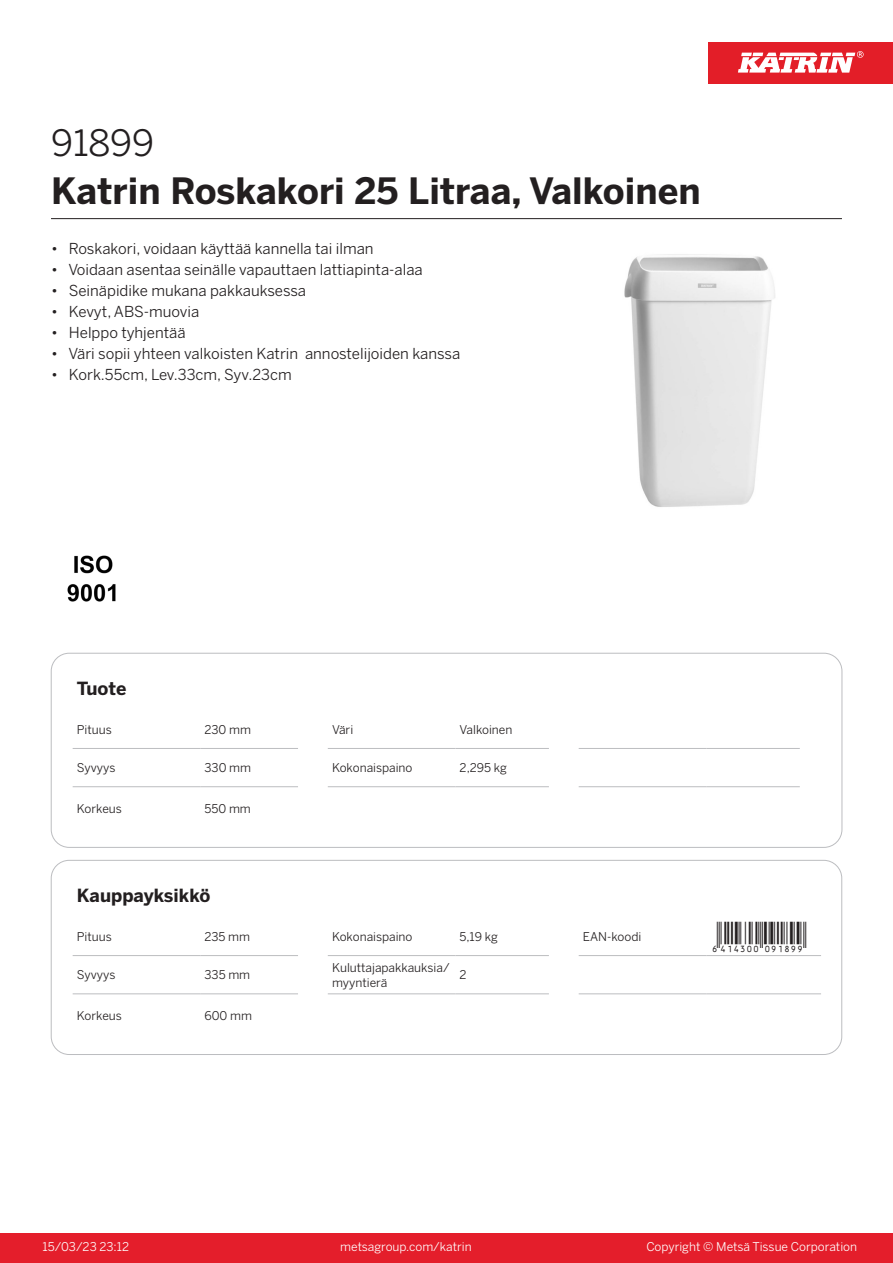
<style>
.page{position:relative;width:893px;height:1263px;background:#fff}
.page>*{position:absolute;margin:0;border:0;box-sizing:border-box;transform-origin:0 0}
.Product_Name{font:700 36px "Benton Sans";color:#231f20}
.External_material_co{font:36px "Benton Sans";color:#231f20}
.T_EAN{font:30px "Viisas EAN Matala";color:#231f20}
.T_TableHeader{font:700 18px "Benton Sans";color:#231f20}
.MarketingBullets{font:15px "Benton Sans";color:#231f20}
.T_TableBody{font:12px/14.4px "Benton Sans";color:#231f20}
.t1{font:12px "Benton Sans";color:#fff}
</style>
<div class="page">
<div style="left:0;top:1233px;width:893px;height:30px;background:#e41e2b"></div>
<div style="left:708px;top:43px;width:185px;height:41px;background:#e31e28"></div>
<svg style="left:738px;top:51px;width:126px;height:22px"></svg>
<hr style="left:73px;top:748px;width:127px;height:1px;background:#bcbdc0">
<hr style="left:200px;top:748px;width:98px;height:1px;background:#bcbdc0">
<hr style="left:328px;top:748px;width:127px;height:1px;background:#bcbdc0">
<hr style="left:455px;top:748px;width:94px;height:1px;background:#bcbdc0">
<hr style="left:579px;top:748px;width:127px;height:1px;background:#bcbdc0">
<hr style="left:706px;top:748px;width:94px;height:1px;background:#bcbdc0">
<hr style="left:73px;top:786px;width:127px;height:1px;background:#bcbdc0">
<hr style="left:200px;top:786px;width:98px;height:1px;background:#bcbdc0">
<hr style="left:328px;top:786px;width:127px;height:1px;background:#bcbdc0">
<hr style="left:455px;top:786px;width:94px;height:1px;background:#bcbdc0">
<hr style="left:579px;top:786px;width:127px;height:1px;background:#bcbdc0">
<hr style="left:706px;top:786px;width:94px;height:1px;background:#bcbdc0">
<div style="left:51px;top:653px;width:791px;height:194px;border:1px solid #bcbdc0;border-radius:18px"></div>
<hr style="left:73px;top:955px;width:127px;height:1px;background:#bcbdc0">
<hr style="left:200px;top:955px;width:98px;height:1px;background:#bcbdc0">
<hr style="left:328px;top:955px;width:127px;height:1px;background:#bcbdc0">
<hr style="left:455px;top:955px;width:94px;height:1px;background:#bcbdc0">
<hr style="left:579px;top:955px;width:127px;height:1px;background:#bcbdc0">
<hr style="left:706px;top:955px;width:115px;height:1px;background:#bcbdc0">
<hr style="left:73px;top:993px;width:127px;height:1px;background:#bcbdc0">
<hr style="left:200px;top:993px;width:98px;height:1px;background:#bcbdc0">
<hr style="left:328px;top:993px;width:127px;height:1px;background:#bcbdc0">
<hr style="left:455px;top:993px;width:94px;height:1px;background:#bcbdc0">
<hr style="left:579px;top:993px;width:127px;height:1px;background:#bcbdc0">
<hr style="left:706px;top:993px;width:115px;height:1px;background:#bcbdc0">
<div style="left:51px;top:860px;width:791px;height:195px;border:1px solid #bcbdc0;border-radius:18px"></div>
<img style="left:624px;top:254px;width:151px;height:253px">
<img style="left:67px;top:555px;width:49px;height:47px">
<hr style="left:51px;top:218px;width:791px;height:1px;background:#231f20">
<p class="External_material_co" style="left:51px;top:121px;width:105px">91899</p>
<p class="Product_Name" style="left:51px;top:168px;width:651px">Katrin Roskakori 25 Litraa, Valkoinen</p>
<p class="MarketingBullets" style="left:51px;top:239px;width:324px">• Roskakori, voidaan käyttää kannella tai ilman</p>
<p class="MarketingBullets" style="left:51px;top:260px;width:373px">• Voidaan asentaa seinälle vapauttaen lattiapinta-alaa</p>
<p class="MarketingBullets" style="left:51px;top:281px;width:257px">• Seinäpidike mukana pakkauksessa</p>
<p class="MarketingBullets" style="left:51px;top:302px;width:150px">• Kevyt, ABS-muovia</p>
<p class="MarketingBullets" style="left:51px;top:323px;width:136px">• Helppo tyhjentää</p>
<p class="MarketingBullets" style="left:51px;top:344px;width:411px">• Väri sopii yhteen valkoisten Katrin annostelijoiden kanssa</p>
<p class="MarketingBullets" style="left:51px;top:365px;width:242px">• Kork.55cm, Lev.33cm, Syv.23cm</p>
<p class="T_TableHeader" style="left:77px;top:677px;width:51px">Tuote</p>
<p class="T_TableBody" style="left:77px;top:722px;width:36px">Pituus</p>
<p class="T_TableBody" style="left:204px;top:722px;width:48px">230 mm</p>
<p class="T_TableBody" style="left:332px;top:722px;width:23px">Väri</p>
<p class="T_TableBody" style="left:460px;top:722px;width:54px">Valkoinen</p>
<p class="T_TableBody" style="left:77px;top:761px;width:40px">Syvyys</p>
<p class="T_TableBody" style="left:204px;top:761px;width:48px">330 mm</p>
<p class="T_TableBody" style="left:332px;top:761px;width:82px">Kokonaispaino</p>
<p class="T_TableBody" style="left:460px;top:761px;width:49px">2,295 kg</p>
<p class="T_TableBody" style="left:77px;top:801px;width:47px">Korkeus</p>
<p class="T_TableBody" style="left:204px;top:801px;width:48px">550 mm</p>
<p class="T_TableHeader" style="left:77px;top:884px;width:135px">Kauppayksikkö</p>
<p class="T_TableBody" style="left:77px;top:930px;width:36px">Pituus</p>
<p class="T_TableBody" style="left:204px;top:930px;width:47px">235 mm</p>
<p class="T_TableBody" style="left:332px;top:930px;width:82px">Kokonaispaino</p>
<p class="T_TableBody" style="left:460px;top:930px;width:40px">5,19 kg</p>
<p class="T_TableBody" style="left:583px;top:930px;width:60px">EAN-koodi</p>
<p class="T_EAN" style="left:710px;top:921px;width:97px">*6414300091899*</p>
<p class="T_TableBody" style="left:77px;top:968px;width:40px">Syvyys</p>
<p class="T_TableBody" style="left:204px;top:968px;width:47px">335 mm</p>
<p class="T_TableBody" style="left:332px;top:961px;width:119px">Kuluttajapakkauksia/ myyntierä</p>
<p class="T_TableBody" style="left:460px;top:968px;width:9px">2</p>
<p class="T_TableBody" style="left:77px;top:1008px;width:47px">Korkeus</p>
<p class="T_TableBody" style="left:204px;top:1008px;width:49px">600 mm</p>
<p class="t1" style="left:43px;top:1239px;width:88px">15/03/23 23:12</p>
<p class="t1" style="left:340px;top:1239px;width:133px">metsagroup.com/katrin</p>
<p class="t1" style="left:646px;top:1239px;width:212px">Copyright © Metsä Tissue Corporation</p>
</div>
